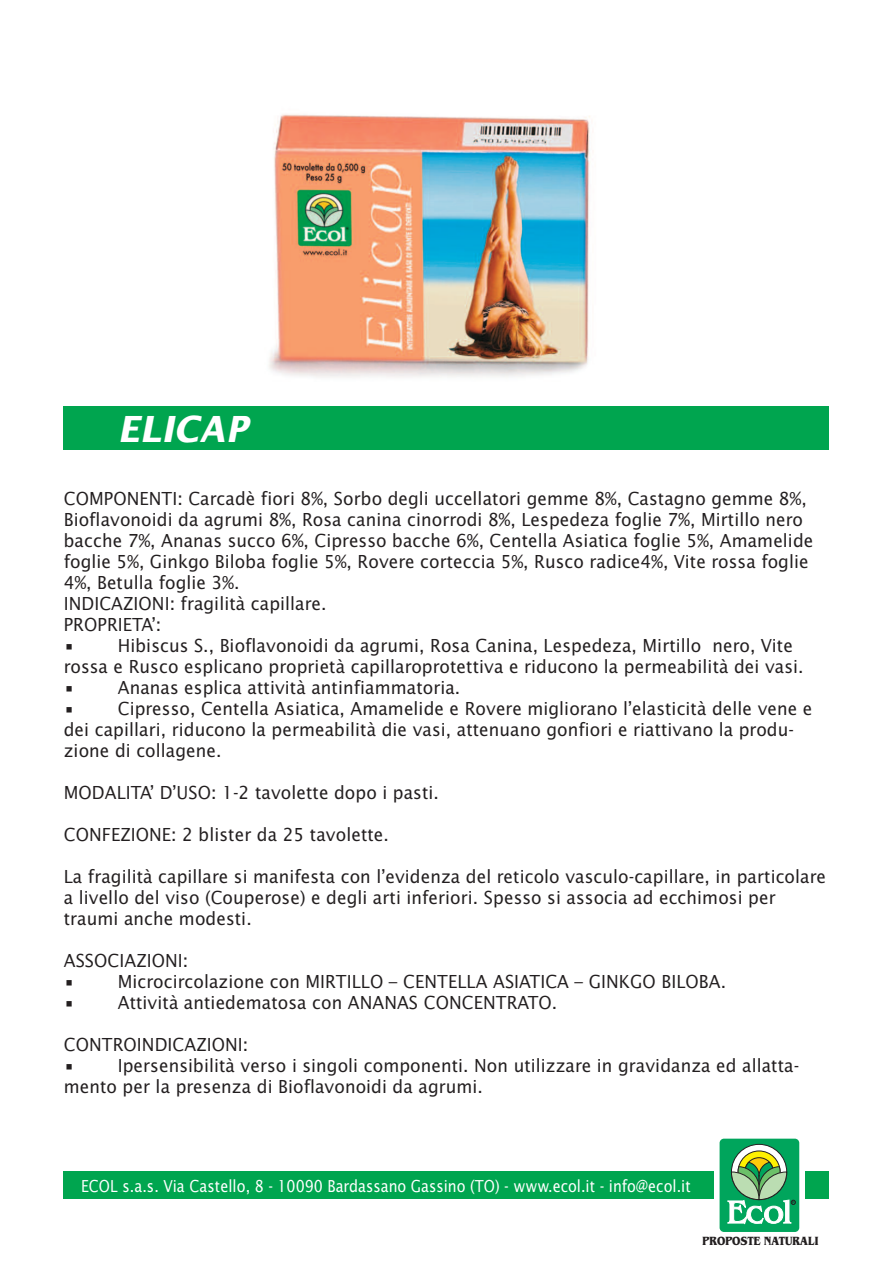
<style>
.page{position:relative;width:893px;height:1263px;background:#fff}
.page>*{position:absolute;margin:0;border:0;box-sizing:border-box;transform-origin:0 0}
.t1{font:italic 700 36px "Lucida Sans";letter-spacing:.005em;color:#fff;scale:.95 1}
.t2{font:18px/21px "Lucida Sans";letter-spacing:.005em;color:#231f20;scale:.95 1}
.t3{font:16.5px "Lucida Sans";color:#fff;scale:.87 1}
.t4{font:700 12.45px "Benguiat";letter-spacing:-.005em;color:#231f20;scale:.85 1}
</style>
<div class="page">
<div style="left:64px;top:407px;width:765px;height:43px;background:#00a54f"></div>
<div style="left:64px;top:1172px;width:765px;height:27px;background:#00a54f"></div>
<img style="left:269px;top:114px;width:321px;height:263px">
<div style="left:714px;top:1137px;width:90px;height:96px;background:#fff"></div>
<div style="left:718px;top:1137px;width:82px;height:96px;border:2px solid #fff;border-radius:4px"></div>
<div style="left:720px;top:1139px;width:79px;height:93px;background:#00a55c;border-radius:4px"></div>
<svg style="left:731px;top:1144px;width:56px;height:55px"></svg>
<svg style="left:738px;top:1151px;width:42px;height:42px"></svg>
<div style="left:738px;top:1150px;width:42px;height:43px;border:1px solid #231f20;border-radius:50%"></div>
<div style="left:745px;top:1158px;width:28px;height:28px;background:#feca0a;border-radius:50%"></div>
<div style="left:744px;top:1157px;width:30px;height:30px;border:1px solid #231f20;border-radius:50%"></div>
<svg style="left:727px;top:1161px;width:69px;height:64px"></svg>
<h1 class="t1" style="left:118px;top:414px;width:138px">ELICAP</h1>
<p class="t2" style="left:64px;top:489px;width:790px">COMPONENTI: Carcadè fiori 8%, Sorbo degli uccellatori gemme 8%, Castagno gemme 8%, Bioflavonoidi da agrumi 8%, Rosa canina cinorrodi 8%, Lespedeza foglie 7%, Mirtillo nero bacche 7%, Ananas succo 6%, Cipresso bacche 6%, Centella Asiatica foglie 5%, Amamelide foglie 5%, Ginkgo Biloba foglie 5%, Rovere corteccia 5%, Rusco radice4%, Vite rossa foglie 4%, Betulla foglie 3%.<br>INDICAZIONI: fragilità capillare.<br>PROPRIETA’:</p>
<p class="t2" style="left:64px;top:636px;width:780px">• Hibiscus S., Bioflavonoidi da agrumi, Rosa Canina, Lespedeza, Mirtillo nero, Vite rossa e Rusco esplicano proprietà capillaroprotettiva e riducono la permeabilità dei vasi.</p>
<p class="t2" style="left:64px;top:678px;width:419px">• Ananas esplica attività antinfiammatoria.</p>
<p class="t2" style="left:64px;top:699px;width:790px">• Cipresso, Centella Asiatica, Amamelide e Rovere migliorano l’elasticità delle vene e dei capillari, riducono la permeabilità die vasi, attenuano gonfiori e riattivano la produ&shy;zione di collagene.</p>
<p class="t2" style="left:64px;top:783px;width:396px">MODALITA’ D’USO: 1-2 tavolette dopo i pasti.</p>
<p class="t2" style="left:64px;top:825px;width:344px">CONFEZIONE: 2 blister da 25 tavolette.</p>
<p class="t2" style="left:64px;top:867px;width:804px">La fragilità capillare si manifesta con l’evidenza del reticolo vasculo-capillare, in particolare a livello del viso (Couperose) e degli arti inferiori. Spesso si associa ad ecchimosi per traumi anche modesti.</p>
<p class="t2" style="left:64px;top:951px;width:133px">ASSOCIAZIONI:</p>
<p class="t2" style="left:64px;top:972px;width:699px">• Microcircolazione con MIRTILLO – CENTELLA ASIATICA – GINKGO BILOBA.</p>
<p class="t2" style="left:64px;top:993px;width:521px">• Attività antiedematosa con ANANAS CONCENTRATO.</p>
<p class="t2" style="left:64px;top:1035px;width:196px">CONTROINDICAZIONI:</p>
<p class="t2" style="left:64px;top:1056px;width:776px">• Ipersensibilità verso i singoli componenti. Non utilizzare in gravidanza ed allatta&shy;mento per la presenza di Bioflavonoidi da agrumi.</p>
<p class="t3" style="left:81px;top:1179px;width:702px">ECOL s.a.s. Via Castello, 8 - 10090 Bardassano Gassino (TO) - www.ecol.it - info@ecol.it</p>
<p class="t4" style="left:703px;top:1234px;width:138px">PROPOSTE NATURALI</p>
</div>
